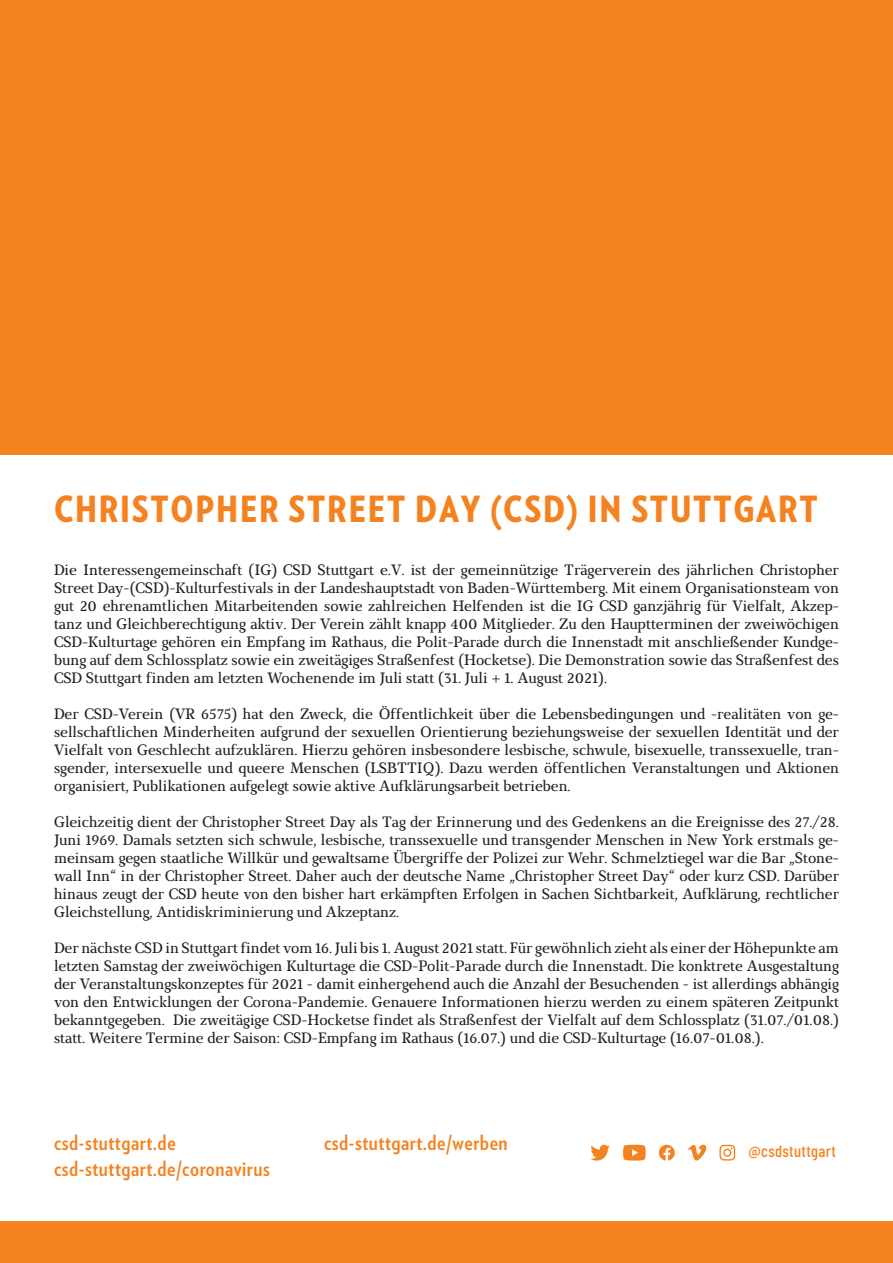
<style>
.page{position:relative;width:893px;height:1263px;background:#fff}
.page>*{position:absolute;margin:0;border:0;box-sizing:border-box;transform-origin:0 0}
.t1{font:900 36px "Verlag Condensed";letter-spacing:.05em;color:#f58220}
.t2{font:700 21px "Verlag Condensed";letter-spacing:.025em;color:#f58220}
.t3{font:500 16.35px "Barlow Condensed";letter-spacing:.02em;color:#f58220}
.t4{font:15px/18px "Marta";color:#231f20;text-align:justify}
</style>
<div class="page">
<div style="left:0;top:0;width:893px;height:455px;background:#f58220"></div>
<div style="left:0;top:1221px;width:893px;height:42px;background:#f58220"></div>
<svg style="left:590px;top:1145px;width:20px;height:15px"></svg>
<svg style="left:659px;top:1145px;width:16px;height:15px"></svg>
<svg style="left:688px;top:1145px;width:18px;height:15px"></svg>
<svg style="left:719px;top:1145px;width:16px;height:15px"></svg>
<svg style="left:623px;top:1145px;width:23px;height:15px"></svg>
<h1 class="t1" style="left:54px;top:481px;width:765px">CHRISTOPHER STREET DAY (CSD) IN STUTTGART</h1>
<p class="t4" style="left:54px;top:560px;width:786px">Die Interessengemeinschaft (IG) CSD Stuttgart e.V. ist der gemeinnützige Trägerverein des jährlichen Christopher Street Day-(CSD)-Kulturfestivals in der Landeshauptstadt von Baden-Württemberg. Mit einem Organisationsteam von gut 20 ehrenamtlichen Mitarbeitenden sowie zahlreichen Helfenden ist die IG CSD ganzjährig für Vielfalt, Akzep&shy;tanz und Gleichberechtigung aktiv. Der Verein zählt knapp 400 Mitglieder. Zu den Hauptterminen der zweiwöchigen CSD-Kulturtage gehören ein Empfang im Rathaus, die Polit-Parade durch die Innenstadt mit anschließender Kundge&shy;bung auf dem Schlossplatz sowie ein zweitägiges Straßenfest (Hocketse). Die Demonstration sowie das Straßenfest des CSD Stuttgart finden am letzten Wochenende im Juli statt (31. Juli + 1. August 2021).</p>
<p class="t4" style="left:54px;top:704px;width:786px">Der CSD-Verein (VR 6575) hat den Zweck, die Öffentlichkeit über die Lebensbedingungen und -realitäten von ge&shy;sellschaftlichen Minderheiten aufgrund der sexuellen Orientierung beziehungsweise der sexuellen Identität und der Vielfalt von Geschlecht aufzuklären. Hierzu gehören insbesondere lesbische, schwule, bisexuelle, transsexuelle, tran&shy;sgender, intersexuelle und queere Menschen (LSBTTIQ). Dazu werden öffentlichen Veranstaltungen und Aktionen organisiert, Publikationen aufgelegt sowie aktive Aufklärungsarbeit betrieben.</p>
<p class="t4" style="left:54px;top:812px;width:786px">Gleichzeitig dient der Christopher Street Day als Tag der Erinnerung und des Gedenkens an die Ereignisse des 27./28.<br>Juni 1969. Damals setzten sich schwule, lesbische, transsexuelle und transgender Menschen in New York erstmals ge&shy;meinsam gegen staatliche Willkür und gewaltsame Übergriffe der Polizei zur Wehr. Schmelztiegel war die Bar „Stone&shy;wall Inn“ in der Christopher Street. Daher auch der deutsche Name „Christopher Street Day“ oder kurz CSD. Darüber hinaus zeugt der CSD heute von den bisher hart erkämpften Erfolgen in Sachen Sichtbarkeit, Aufklärung, rechtlicher Gleichstellung, Antidiskriminierung und Akzeptanz.</p>
<p class="t4" style="left:54px;top:938px;width:786px">Der nächste CSD in Stuttgart findet vom 16. Juli bis 1. August 2021 statt. Für gewöhnlich zieht als einer der Höhepunkte am letzten Samstag der zweiwöchigen Kulturtage die CSD-Polit-Parade durch die Innenstadt. Die konktrete Ausgestaltung der Veranstaltungskonzeptes für 2021 - damit einhergehend auch die Anzahl der Besuchenden - ist allerdings abhängig von den Entwicklungen der Corona-Pandemie. Genauere Informationen hierzu werden zu einem späteren Zeitpunkt bekanntgegeben. Die zweitägige CSD-Hocketse findet als Straßenfest der Vielfalt auf dem Schlossplatz (31.07./01.08.) statt. Weitere Termine der Saison: CSD-Empfang im Rathaus (16.07.) und die CSD-Kulturtage (16.07-01.08.).</p>
<h2 class="t2" style="left:54px;top:1127px;width:123px">csd-stuttgart.de</h2>
<h2 class="t2" style="left:324px;top:1127px;width:185px">csd-stuttgart.de/werben</h2>
<h2 class="t2" style="left:54px;top:1152px;width:217px">csd-stuttgart.de/coronavirus</h2>
<p class="t3" style="left:748px;top:1139px;width:89px">@csdstuttgart</p>
</div>
